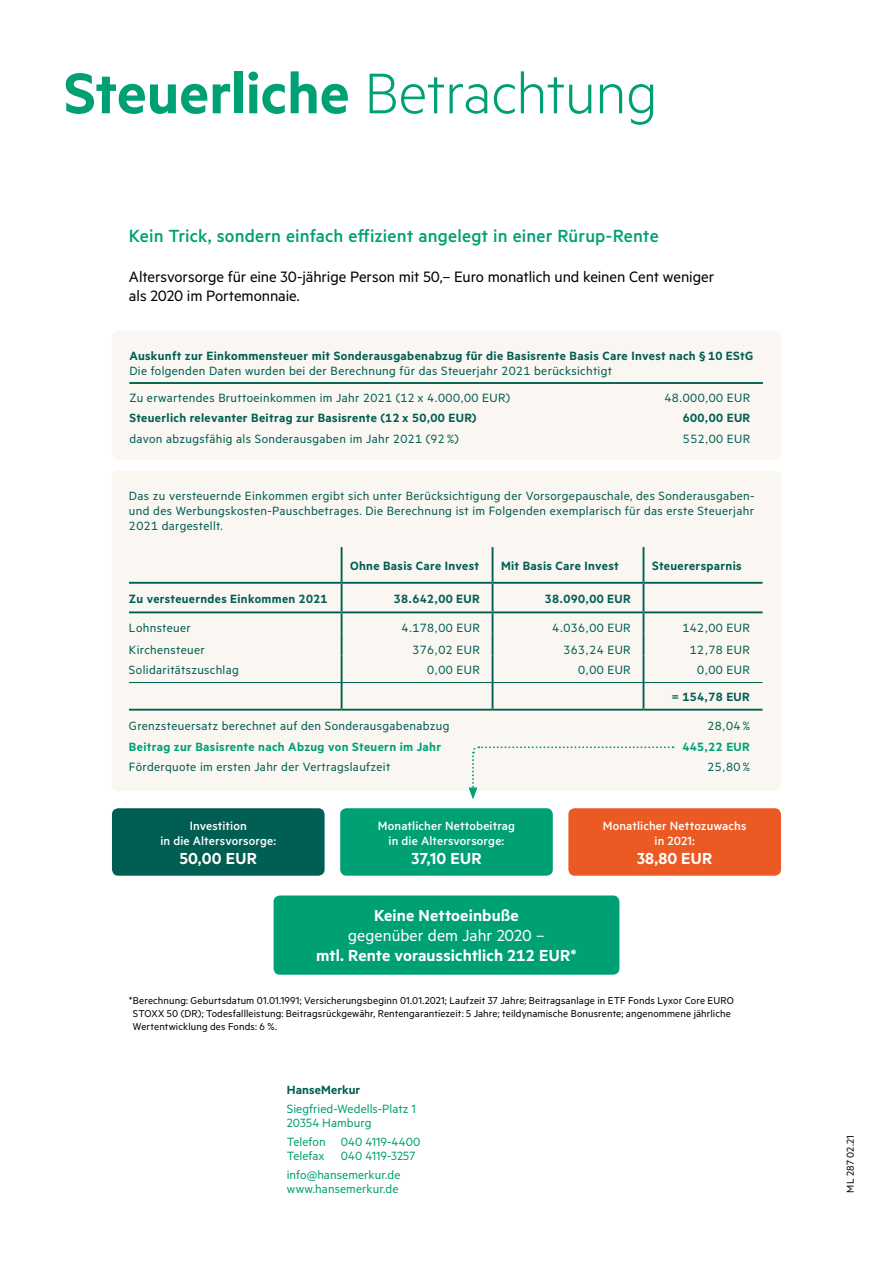
<style>
.page{position:relative;width:893px;height:1263px;background:#fff}
.page>*{position:absolute;margin:0;border:0;box-sizing:border-box;transform-origin:0 0}
.t1{font:600 64.5px "Metric Alt";color:#00a075}
.t2{font:500 19.8px "Metric Alt";letter-spacing:.005em;color:#00a075}
.t3{font:600 18px "Metric Alt";letter-spacing:.01em;color:#fff}
.t4{font:18px "Metric Alt";letter-spacing:.005em;color:#fff}
.t5{font:16.95px/19.8px "Metric Alt";letter-spacing:-.005em;color:#000}
.t6{font:13.5px/14.9px "Metric Alt";letter-spacing:.025em;color:#005e52}
.t7{font:600 13.5px "Metric Alt";letter-spacing:.025em;color:#005e52}
.t8{font:13.5px/13.5px "Metric Alt";letter-spacing:.005em;color:#00a075}
.t9{font:500 13.5px/14.9px "Metric Alt";letter-spacing:.01em;color:#fff;text-align:center}
.t10{font:600 13.5px "Metric Alt";letter-spacing:.025em;color:#00a075}
.t11{font:11.25px/12.8px "Metric Alt";letter-spacing:.01em;color:#000}
.s1{font-weight:300}
</style>
<div class="page">
<div style="left:112px;top:808px;width:213px;height:68px;background:#005e52;border-radius:6px"></div>
<div style="left:568px;top:808px;width:213px;height:68px;background:#eb5a23;border-radius:6px"></div>
<div style="left:112px;top:331px;width:669px;height:129px;background:#faf6f1;border-radius:6px"></div>
<div style="left:112px;top:470px;width:669px;height:321px;background:#faf6f1;border-radius:6px"></div>
<hr style="left:129px;top:382px;width:485px;height:2px;background:#005e52">
<hr style="left:614px;top:382px;width:149px;height:2px;background:#005e52">
<hr style="left:341px;top:584px;width:2px;height:27px;background:#005e52">
<hr style="left:341px;top:613px;width:2px;height:21px;background:#005e52">
<hr style="left:341px;top:634px;width:2px;height:21px;background:#005e52">
<hr style="left:341px;top:655px;width:2px;height:27px;background:#005e52">
<hr style="left:341px;top:683px;width:2px;height:26px;background:#005e52">
<svg style="left:492px;top:584px;width:1px;height:125px"></svg>
<svg style="left:643px;top:584px;width:1px;height:125px"></svg>
<hr style="left:341px;top:547px;width:2px;height:35px;background:#005e52">
<hr style="left:492px;top:547px;width:1px;height:35px;background:#005e52">
<hr style="left:643px;top:547px;width:1px;height:35px;background:#005e52">
<hr style="left:129px;top:611px;width:213px;height:2px;background:#005e52">
<hr style="left:342px;top:611px;width:151px;height:2px;background:#005e52">
<hr style="left:493px;top:611px;width:150px;height:2px;background:#005e52">
<hr style="left:643px;top:611px;width:120px;height:2px;background:#005e52">
<hr style="left:129px;top:709px;width:213px;height:2px;background:#005e52">
<hr style="left:342px;top:709px;width:151px;height:2px;background:#005e52">
<hr style="left:493px;top:709px;width:150px;height:2px;background:#005e52">
<hr style="left:643px;top:709px;width:120px;height:2px;background:#005e52">
<hr style="left:129px;top:682px;width:213px;height:1px;background:#005e52">
<hr style="left:342px;top:682px;width:151px;height:1px;background:#005e52">
<hr style="left:493px;top:682px;width:150px;height:1px;background:#005e52">
<hr style="left:643px;top:682px;width:120px;height:1px;background:#005e52">
<hr style="left:129px;top:582px;width:213px;height:2px;background:#005e52">
<hr style="left:342px;top:582px;width:151px;height:2px;background:#005e52">
<hr style="left:493px;top:582px;width:150px;height:2px;background:#005e52">
<hr style="left:643px;top:582px;width:120px;height:2px;background:#005e52">
<div style="left:274px;top:895px;width:345px;height:80px;background:#00a075;border-radius:6px"></div>
<div style="left:340px;top:808px;width:213px;height:68px;background:#00a075;border-radius:6px"></div>
<svg style="left:469px;top:746px;width:204px;height:53px"></svg>
<h1 class="t1" style="left:64px;top:55px;width:595px">Steuerliche <span class="s1">Betrachtung</span></h1>
<h2 class="t2" style="left:129px;top:224px;width:531px">Kein Trick, sondern einfach effizient angelegt in einer Rürup-Rente</h2>
<p class="t5" style="left:129px;top:266px;width:587px">Altersvorsorge für eine 30-jährige Person mit 50,– Euro monatlich und keinen Cent weniger als 2020 im Portemonnaie.</p>
<p class="t7" style="left:129px;top:347px;width:625px">Auskunft zur Einkommensteuer mit Sonderausgabenabzug für die Basisrente Basis Care Invest nach § 10 EStG</p>
<p class="t6" style="left:129px;top:356px;width:484px;line-height:27.2px">Die folgenden Daten wurden bei der Berechnung für das Steuerjahr 2021 berücksichtigt<br>Zu erwartendes Bruttoeinkommen im Jahr 2021 (12 x 4.000,00 EUR)</p>
<p class="t6" style="left:664px;top:389px;width:87px">48.000,00 EUR</p>
<p class="t7" style="left:129px;top:409px;width:349px">Steuerlich relevanter Beitrag zur Basisrente (12 x 50,00 EUR)</p>
<p class="t7" style="left:683px;top:409px;width:69px">600,00 EUR</p>
<p class="t6" style="left:129px;top:431px;width:331px">davon abzugsfähig als Sonderausgaben im Jahr 2021 (92 %)</p>
<p class="t6" style="left:683px;top:431px;width:69px">552,00 EUR</p>
<p class="t6" style="left:129px;top:488px;width:627px;text-align:justify">Das zu versteuernde Einkommen ergibt sich unter Berücksichtigung der Vorsorgepauschale, des Sonderausgaben&shy;und des Werbungskosten-Pauschbetrages. Die Berechnung ist im Folgenden exemplarisch für das erste Steuerjahr 2021 dargestellt.</p>
<p class="t7" style="left:350px;top:558px;width:131px">Ohne Basis Care Invest</p>
<p class="t7" style="left:501px;top:558px;width:119px">Mit Basis Care Invest</p>
<p class="t7" style="left:652px;top:558px;width:91px">Steuerersparnis</p>
<p class="t7" style="left:129px;top:590px;width:200px">Zu versteuerndes Einkommen 2021</p>
<p class="t7" style="left:394px;top:590px;width:87px">38.642,00 EUR</p>
<p class="t7" style="left:545px;top:590px;width:87px">38.090,00 EUR</p>
<p class="t6" style="left:129px;top:620px;width:63px">Lohnsteuer</p>
<p class="t6" style="left:401px;top:620px;width:80px">4.178,00 EUR</p>
<p class="t6" style="left:552px;top:620px;width:80px">4.036,00 EUR</p>
<p class="t6" style="left:683px;top:620px;width:69px">142,00 EUR</p>
<p class="t6" style="left:129px;top:642px;width:77px">Kirchensteuer</p>
<p class="t6" style="left:413px;top:642px;width:69px">376,02 EUR</p>
<p class="t6" style="left:563px;top:642px;width:69px">363,24 EUR</p>
<p class="t6" style="left:690px;top:642px;width:61px">12,78 EUR</p>
<p class="t6" style="left:129px;top:662px;width:111px">Solidaritätszuschlag</p>
<p class="t6" style="left:427px;top:662px;width:54px">0,00 EUR</p>
<p class="t6" style="left:578px;top:662px;width:54px">0,00 EUR</p>
<p class="t6" style="left:697px;top:662px;width:54px">0,00 EUR</p>
<p class="t7" style="left:672px;top:689px;width:79px">= 154,78 EUR</p>
<p class="t6" style="left:129px;top:717px;width:322px">Grenzsteuersatz berechnet auf den Sonderausgabenabzug</p>
<p class="t6" style="left:707px;top:717px;width:44px">28,04 %</p>
<p class="t10" style="left:129px;top:739px;width:314px">Beitrag zur Basisrente nach Abzug von Steuern im Jahr</p>
<p class="t10" style="left:682px;top:739px;width:69px">445,22 EUR</p>
<p class="t6" style="left:129px;top:759px;width:263px">Förderquote im ersten Jahr der Vertragslaufzeit</p>
<p class="t6" style="left:707px;top:759px;width:44px">25,80 %</p>
<p class="t9" style="left:160px;top:818px;width:117px">Investition<br>in die Altersvorsorge:</p>
<h3 class="t3" style="left:180px;top:848px;width:79px">50,00 EUR</h3>
<p class="t9" style="left:378px;top:818px;width:139px">Monatlicher Nettobeitrag in die Altersvorsorge:</p>
<h3 class="t3" style="left:411px;top:848px;width:72px">37,10 EUR</h3>
<h3 class="t3" style="left:374px;top:905px;width:146px">Keine Nettoeinbuße</h3>
<h3 class="t4" style="left:348px;top:925px;width:198px">gegenüber dem Jahr 2020 –</h3>
<h3 class="t3" style="left:316px;top:944px;width:262px">mtl. Rente voraussichtlich 212 EUR*</h3>
<p class="t9" style="left:603px;top:818px;width:145px">Monatlicher Nettozuwachs in 2021:</p>
<h3 class="t3" style="left:637px;top:848px;width:77px">38,80 EUR</h3>
<p class="t11" style="left:133px;top:994px;width:602px;text-indent:-4px">*Berechnung: Geburtsdatum 01.01.1991; Versicherungsbeginn 01.01.2021; Laufzeit 37 Jahre; Beitragsanlage in ETF Fonds Lyxor Core EURO<br>STOXX 50 (DR); Todesfallleistung: Beitragsrückgewähr, Rentengarantiezeit: 5 Jahre; teildynamische Bonusrente; angenommene jährliche<br>Wertentwicklung des Fonds: 6 %.</p>
<p class="t7" style="left:287px;top:1082px;width:75px">HanseMerkur</p>
<p class="t8" style="left:287px;top:1102px;width:131px">Siegfried-Wedells-Platz 1<br>20354 Hamburg</p>
<p class="t8" style="left:287px;top:1135px;width:135px">Telefon 040 4119-4400<br>Telefax 040 4119-3257</p>
<p class="t8" style="left:287px;top:1168px;width:115px">info@hansemerkur.de www.hansemerkur.de</p>
<p class="t11" style="left:843px;top:1192px;width:59px;rotate:-90deg">ML 287 02.21</p>
</div>
